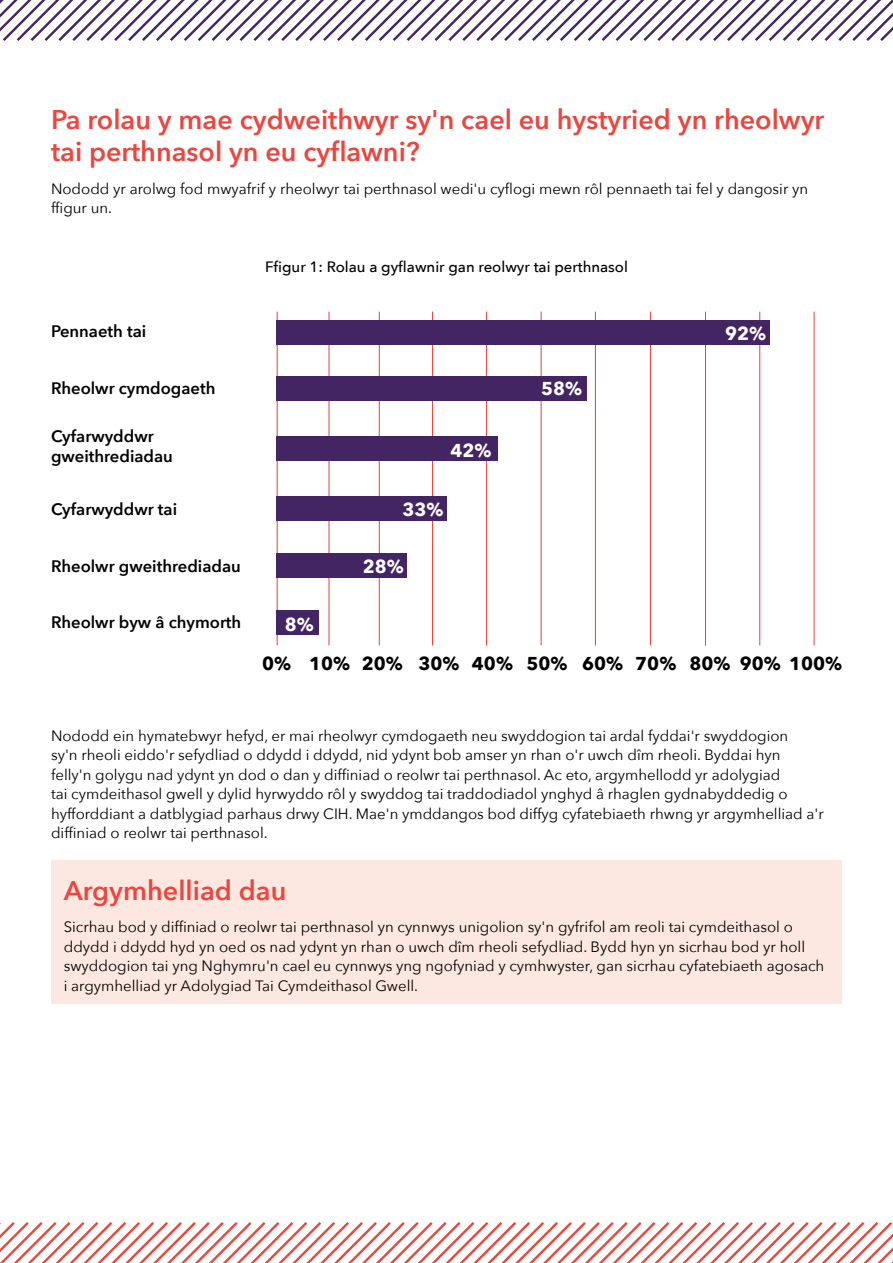
<style>
.page{position:relative;width:893px;height:1263px;background:#fff}
.page>*{position:absolute;margin:0;border:0;box-sizing:border-box;transform-origin:0 0}
.t1{font:600 27px/32.4px "Avenir Next";color:#e9473f}
.t2{font:700 18.6px "Avenir Next";color:#000}
.t3{font:700 18.6px "Avenir Next";color:#fff}
.t4{font:600 16.65px/20px "Avenir Next";color:#000}
.t5{font:15px/19.5px "Avenir Next";color:#000}
.t6{font:500 15px "Avenir Next";color:#000}
</style>
<div class="page">
<svg style="left:0;top:1222px;width:893px;height:41px"></svg>
<svg style="left:0;top:0;width:893px;height:41px"></svg>
<div style="left:51px;top:860px;width:791px;height:143px;background:#fde8e1"></div>
<hr style="left:379px;top:312px;width:1px;height:333px;background:#e9473f">
<hr style="left:328px;top:312px;width:2px;height:333px;background:#e9473f">
<hr style="left:277px;top:312px;width:1px;height:333px;background:#e9473f">
<hr style="left:432px;top:312px;width:1px;height:333px;background:#e9473f">
<hr style="left:486px;top:312px;width:1px;height:333px;background:#e9473f">
<hr style="left:541px;top:312px;width:1px;height:333px;background:#e9473f">
<hr style="left:595px;top:312px;width:1px;height:333px;background:#e9473f">
<hr style="left:650px;top:312px;width:1px;height:333px;background:#e9473f">
<hr style="left:705px;top:312px;width:1px;height:333px;background:#e9473f">
<hr style="left:759px;top:312px;width:1px;height:333px;background:#e9473f">
<hr style="left:813px;top:312px;width:2px;height:333px;background:#e9473f">
<div style="left:276px;top:320px;width:494px;height:24px;background:#442563"></div>
<div style="left:276px;top:377px;width:311px;height:24px;background:#442563"></div>
<div style="left:276px;top:437px;width:221px;height:24px;background:#442563"></div>
<div style="left:276px;top:497px;width:170px;height:24px;background:#442563"></div>
<div style="left:276px;top:553px;width:131px;height:25px;background:#442563"></div>
<div style="left:276px;top:610px;width:43px;height:24px;background:#442563"></div>
<h1 class="t1" style="left:51px;top:103px;width:775px">Pa rolau y mae cydweithwyr sy'n cael eu hystyried yn rheolwyr tai perthnasol yn eu cyflawni?</h1>
<p class="t5" style="left:51px;top:178px;width:759px">Nododd yr arolwg fod mwyafrif y rheolwyr tai perthnasol wedi'u cyflogi mewn rôl pennaeth tai fel y dangosir yn ffigur un.</p>
<p class="t6" style="left:265px;top:254px;width:364px">Ffigur 1: Rolau a gyflawnir gan reolwyr tai perthnasol</p>
<p class="t4" style="left:51px;top:321px;width:97px">Pennaeth tai</p>
<p class="t3" style="left:725px;top:317px;width:42px">92%</p>
<p class="t4" style="left:51px;top:377px;width:166px">Rheolwr cymdogaeth</p>
<p class="t4" style="left:51px;top:426px;width:123px">Cyfarwyddwr gweithrediadau</p>
<p class="t4" style="left:51px;top:498px;width:128px">Cyfarwyddwr tai</p>
<p class="t3" style="left:451px;top:434px;width:42px">42%</p>
<p class="t3" style="left:402px;top:494px;width:42px">33%</p>
<p class="t3" style="left:541px;top:373px;width:42px">58%</p>
<p class="t4" style="left:51px;top:555px;width:191px">Rheolwr gweithrediadau</p>
<p class="t3" style="left:363px;top:551px;width:42px">28%</p>
<p class="t4" style="left:51px;top:612px;width:192px">Rheolwr byw â chymorth</p>
<p class="t3" style="left:285px;top:608px;width:30px">8%</p>
<p class="t2" style="left:262px;top:647px;width:581px">0% 10% 20% 30% 40% 50% 60% 70% 80% 90% 100%</p>
<p class="t5" style="left:51px;top:725px;width:774px">Nododd ein hymatebwyr hefyd, er mai rheolwyr cymdogaeth neu swyddogion tai ardal fyddai'r swyddogion<br>sy'n rheoli eiddo'r sefydliad o ddydd i ddydd, nid ydynt bob amser yn rhan o'r uwch dîm rheoli. Byddai hyn felly'n golygu nad ydynt yn dod o dan y diffiniad o reolwr tai perthnasol. Ac eto, argymhellodd yr adolygiad<br>tai cymdeithasol gwell y dylid hyrwyddo rôl y swyddog tai traddodiadol ynghyd â rhaglen gydnabyddedig o hyfforddiant a datblygiad parhaus drwy CIH. Mae'n ymddangos bod diffyg cyfatebiaeth rhwng yr argymhelliad a'r diffiniad o reolwr tai perthnasol.</p>
<h1 class="t1" style="left:64px;top:874px;width:224px">Argymhelliad dau</h1>
<p class="t5" style="left:64px;top:917px;width:762px">Sicrhau bod y diffiniad o reolwr tai perthnasol yn cynnwys unigolion sy'n gyfrifol am reoli tai cymdeithasol o ddydd i ddydd hyd yn oed os nad ydynt yn rhan o uwch dîm rheoli sefydliad. Bydd hyn yn sicrhau bod yr holl swyddogion tai yng Nghymru'n cael eu cynnwys yng ngofyniad y cymhwyster, gan sicrhau cyfatebiaeth agosach i argymhelliad yr Adolygiad Tai Cymdeithasol Gwell.</p>
</div>
